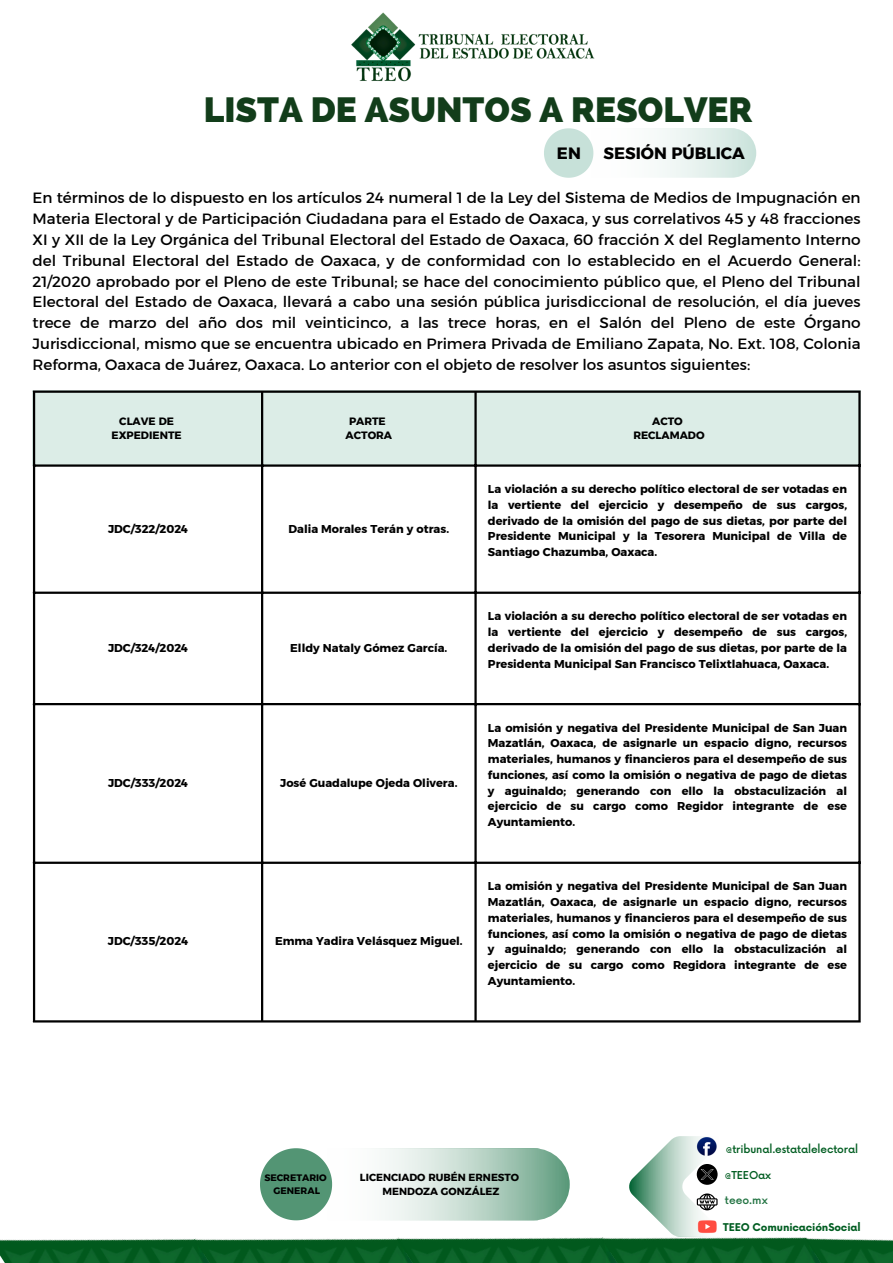
<style>
.page{position:relative;width:893px;height:1263px;background:#fff}
.page>*{position:absolute;margin:0;border:0;box-sizing:border-box;transform-origin:0 0}
.t1{font:800 35.1px "Raleway";color:#123d1a}
.t2{font:16.35px "Kief Montaser Bold";color:#000}
.t3{font:15.15px/20.9px "Kief Montaser Regular";color:#000;text-align:justify}
.t4{font:11.4px/15.8px "Kief Montaser Bold";color:#000;text-align:justify}
.t5{font:500 10.8px "Now";color:#237443}
.t6{font:10.65px "Kief Montaser Bold";color:#000}
.t7{font:500 10.65px "Now";letter-spacing:-.01em;color:#005d21}
.t8{font:700 10.5px "Now";letter-spacing:-.01em;color:#005d21}
.t9{font:10.27px/14px "Kief Montaser Bold";color:#000;text-align:center}
.t10{font:9.38px/12.8px "Kief Montaser Bold";color:#000;text-align:center}
</style>
<div class="page">
<img style="left:351px;top:12px;width:244px;height:70px">
<img style="left:0;top:1239px;width:194px;height:24px">
<img style="left:194px;top:1220px;width:203px;height:43px">
<img style="left:397px;top:1220px;width:204px;height:43px">
<img style="left:601px;top:1237px;width:204px;height:26px">
<img style="left:805px;top:1237px;width:88px;height:26px">
<svg style="left:629px;top:1136px;width:89px;height:101px"></svg>
<svg style="left:544px;top:128px;width:212px;height:50px"></svg>
<svg style="left:260px;top:1148px;width:310px;height:72px"></svg>
<div style="left:33px;top:390px;width:827px;height:75px;background:#dcede7"></div>
<hr style="left:33px;top:393px;width:2px;height:627px;background:#000">
<hr style="left:261px;top:393px;width:2px;height:627px;background:#000">
<hr style="left:474px;top:393px;width:3px;height:627px;background:#000">
<hr style="left:858px;top:393px;width:2px;height:627px;background:#000">
<hr style="left:33px;top:390px;width:827px;height:3px;background:#000">
<hr style="left:33px;top:464px;width:827px;height:3px;background:#000">
<hr style="left:33px;top:592px;width:827px;height:2px;background:#000">
<hr style="left:33px;top:703px;width:827px;height:2px;background:#000">
<hr style="left:33px;top:862px;width:827px;height:2px;background:#000">
<hr style="left:33px;top:1020px;width:827px;height:2px;background:#000">
<h2 class="t1" style="left:204px;top:89px;width:550px">LISTA DE ASUNTOS A RESOLVER</h2>
<p class="t2" style="left:557px;top:143px;width:25px">EN</p>
<h3 class="t2" style="left:603px;top:143px;width:143px">SESIÓN PÚBLICA</h3>
<p class="t3" style="left:33px;top:187px;width:829px">En términos de lo dispuesto en los artículos 24 numeral 1 de la Ley del Sistema de Medios de Impugnación en Materia Electoral y de Participación Ciudadana para el Estado de Oaxaca, y sus correlativos 45 y 48 fracciones XI y XII de la Ley Orgánica del Tribunal Electoral del Estado de Oaxaca, 60 fracción X del Reglamento Interno del Tribunal Electoral del Estado de Oaxaca, y de conformidad con lo establecido en el Acuerdo General:<br>21/2020 aprobado por el Pleno de este Tribunal; se hace del conocimiento público que, el Pleno del Tribunal Electoral del Estado de Oaxaca, llevará a cabo una sesión pública jurisdiccional de resolución, el día jueves trece de marzo del año dos mil veinticinco, a las trece horas, en el Salón del Pleno de este Órgano Jurisdiccional, mismo que se encuentra ubicado en Primera Privada de Emiliano Zapata, No. Ext. 108, Colonia Reforma, Oaxaca de Juárez, Oaxaca. Lo anterior con el objeto de resolver los asuntos siguientes:</p>
<p class="t6" style="left:119px;top:414px;width:56px">CLAVE DE</p>
<p class="t6" style="left:112px;top:429px;width:72px">EXPEDIENTE</p>
<p class="t6" style="left:349px;top:414px;width:38px">PARTE</p>
<p class="t6" style="left:345px;top:429px;width:48px">ACTORA</p>
<p class="t4" style="left:108px;top:520px;width:82px">JDC/322/2024</p>
<p class="t4" style="left:288px;top:520px;width:162px">Dalia Morales Terán y otras.</p>
<p class="t4" style="left:108px;top:640px;width:82px">JDC/324/2024</p>
<p class="t4" style="left:290px;top:640px;width:159px">Elldy Nataly Gómez García.</p>
<p class="t4" style="left:108px;top:775px;width:82px">JDC/333/2024</p>
<p class="t4" style="left:280px;top:775px;width:179px">José Guadalupe Ojeda Olivera.</p>
<p class="t4" style="left:108px;top:933px;width:82px">JDC/335/2024</p>
<p class="t4" style="left:275px;top:933px;width:189px">Emma Yadira Velásquez Miguel.</p>
<p class="t6" style="left:652px;top:414px;width:32px">ACTO</p>
<p class="t6" style="left:633px;top:429px;width:73px">RECLAMADO</p>
<p class="t4" style="left:488px;top:481px;width:361px">La violación a su derecho político electoral de ser votadas en la vertiente del ejercicio y desempeño de sus cargos, derivado de la omisión del pago de sus dietas, por parte del Presidente Municipal y la Tesorera Municipal de Villa de Santiago Chazumba, Oaxaca.</p>
<p class="t4" style="left:488px;top:608px;width:361px">La violación a su derecho político electoral de ser votadas en la vertiente del ejercicio y desempeño de sus cargos, derivado de la omisión del pago de sus dietas, por parte de la Presidenta Municipal San Francisco Telixtlahuaca, Oaxaca.</p>
<p class="t4" style="left:488px;top:720px;width:361px">La omisión y negativa del Presidente Municipal de San Juan Mazatlán, Oaxaca, de asignarle un espacio digno, recursos materiales, humanos y financieros para el desempeño de sus funciones, así como la omisión o negativa de pago de dietas y aguinaldo; generando con ello la obstaculización al ejercicio de su cargo como Regidor integrante de ese Ayuntamiento.</p>
<p class="t4" style="left:488px;top:878px;width:361px">La omisión y negativa del Presidente Municipal de San Juan Mazatlán, Oaxaca, de asignarle un espacio digno, recursos materiales, humanos y financieros para el desempeño de sus funciones, así como la omisión o negativa de pago de dietas y aguinaldo; generando con ello la obstaculización al ejercicio de su cargo como Regidora integrante de ese Ayuntamiento.</p>
<p class="t10" style="left:264px;top:1171px;width:64px">SECRETARIO<br>GENERAL</p>
<p class="t9" style="left:360px;top:1170px;width:161px">LICENCIADO RUBÉN ERNESTO<br>MENDOZA GONZÁLEZ</p>
<p class="t7" style="left:726px;top:1143px;width:134px">@tribunal.estatalelectoral</p>
<h2 class="t7" style="left:725px;top:1169px;width:48px">@TEEOax</h2>
<h1 class="t5" style="left:725px;top:1194px;width:44px">teeo.mx</h1>
<p class="t8" style="left:723px;top:1221px;width:139px">TEEO ComunicaciónSocial</p>
</div>
